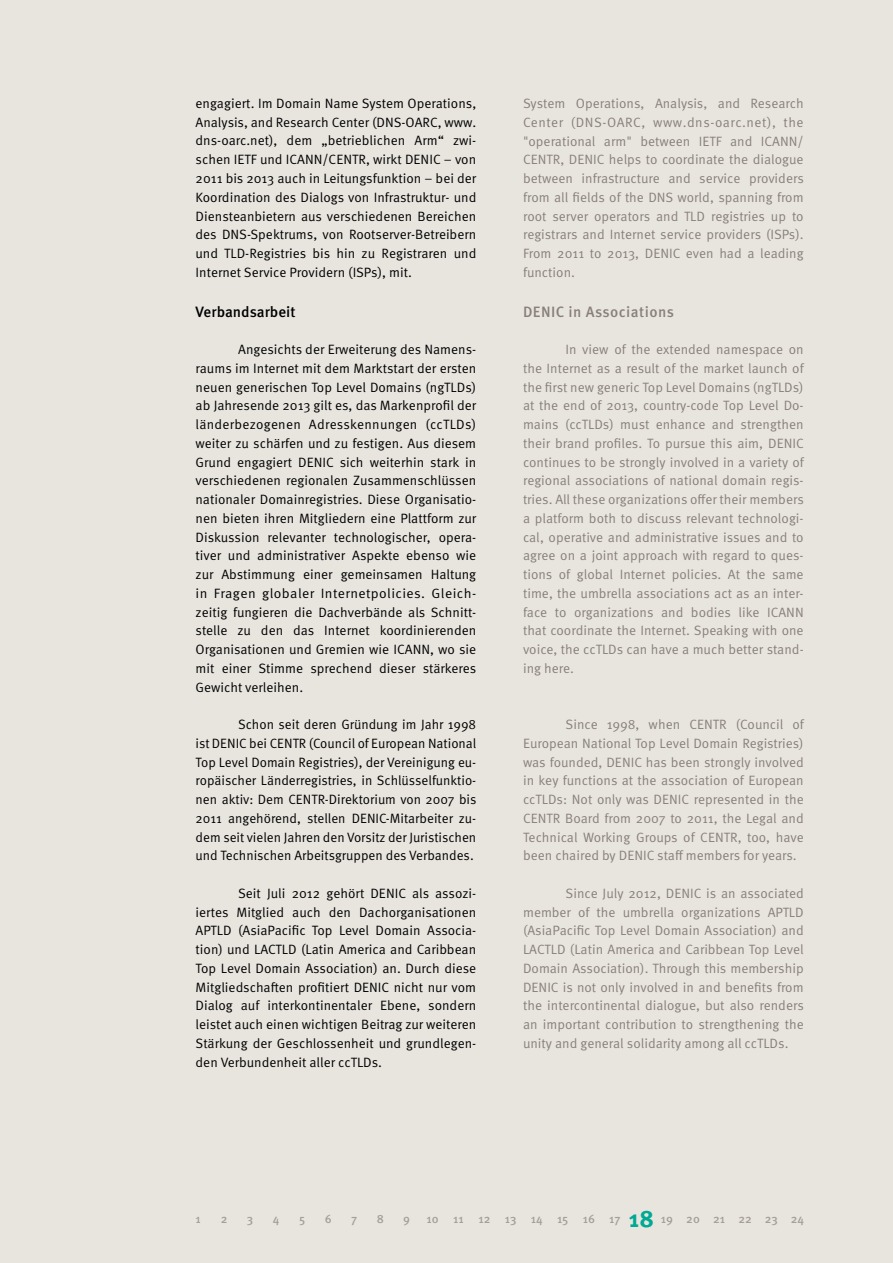
<style>
.page{position:relative;width:893px;height:1263px;background:#e8e5df}
.page>*{position:absolute;margin:0;border:0;box-sizing:border-box;transform-origin:0 0}
.t1{font:500 15px "Meta OT";letter-spacing:.03em;color:#898079}
.t2{font:500 15px "Meta OT";letter-spacing:-.005em;color:#000}
.t3{font:13.5px/18.8px "Meta OT Norm";color:#000;text-align:justify}
.t4{font:13.5px/18.8px "Meta OT Norm";color:#898079;text-align:justify}
.t5{font:500 12px "Meta OT";color:#a69f99}
.s1{font-weight:700;font-size:24px;color:#00a994}
</style>
<div class="page">
<p class="t3" style="left:196px;top:94px;width:282px">engagiert. Im Domain Name System Operations, Analysis, and Research Center (DNS-OARC, www. dns-oarc.net), dem „betrieblichen Arm“ zwi&shy;schen IETF und ICANN/CENTR, wirkt DENIC – von 2011 bis 2013 auch in Leitungsfunktion – bei der Koordination des Dialogs von Infrastruktur- und Diensteanbietern aus verschiedenen Bereichen des DNS-Spektrums, von Rootserver-Betreibern und TLD-Registries bis hin zu Registraren und Internet Service Providern (ISPs), mit.</p>
<p class="t2" style="left:196px;top:302px;width:101px">Verbandsarbeit</p>
<p class="t3" style="left:196px;top:340px;width:282px;text-align:left;text-indent:43px">Angesichts der Erweiterung des Namens&shy;raums im Internet mit dem Marktstart der ersten neuen generischen Top Level Domains (ngTLDs) ab Jahresende 2013 gilt es, das Markenprofil der länderbezogenen Adresskennungen (ccTLDs) weiter zu schärfen und zu festigen. Aus diesem Grund engagiert DENIC sich weiterhin stark in verschiedenen regionalen Zusammenschlüssen nationaler Domainregistries. Diese Organisatio&shy;nen bieten ihren Mitgliedern eine Plattform zur Diskussion relevanter technologischer, opera&shy;tiver und administrativer Aspekte ebenso wie zur Abstimmung einer gemeinsamen Haltung in Fragen globaler Internetpolicies. Gleich&shy;zeitig fungieren die Dachverbände als Schnitt&shy;stelle zu den das Internet koordinierenden Organisationen und Gremien wie ICANN, wo sie mit einer Stimme sprechend dieser stärkeres Gewicht verleihen.</p>
<p class="t3" style="left:196px;top:715px;width:282px;text-indent:43px">Schon seit deren Gründung im Jahr 1998 ist DENIC bei CENTR (Council of European National Top Level Domain Registries), der Vereinigung eu&shy;ropäischer Länderregistries, in Schlüsselfunktio&shy;nen aktiv: Dem CENTR-Direktorium von 2007 bis 2011 angehörend, stellen DENIC-Mitarbeiter zu&shy;dem seit vielen Jahren den Vorsitz der Juristischen und Technischen Arbeitsgruppen des Verbandes.</p>
<p class="t3" style="left:196px;top:884px;width:282px;text-indent:43px">Seit Juli 2012 gehört DENIC als assozi&shy;iertes Mitglied auch den Dachorganisationen APTLD (AsiaPacific Top Level Domain Associa&shy;tion) und LACTLD (Latin America and Caribbean Top Level Domain Association) an. Durch diese Mitgliedschaften profitiert DENIC nicht nur vom Dialog auf interkontinentaler Ebene, sondern leistet auch einen wichtigen Beitrag zur weiteren Stärkung der Geschlossenheit und grundlegen&shy;den Verbundenheit aller ccTLDs.</p>
<p class="t4" style="left:523px;top:94px;width:282px">System Operations, Analysis, and Research Center (DNS-OARC, www.dns-oarc.net), the "operational arm" between IETF and ICANN/ CENTR, DENIC helps to coordinate the dialogue between infrastructure and service providers from all fields of the DNS world, spanning from root server operators and TLD registries up to registrars and Internet service providers (ISPs).<br>From 2011 to 2013, DENIC even had a leading function.</p>
<p class="t1" style="left:523px;top:302px;width:152px">DENIC in Associations</p>
<p class="t4" style="left:523px;top:340px;width:282px;text-align:left;text-indent:43px">In view of the extended namespace on the Internet as a result of the market launch of the first new generic Top Level Domains (ngTLDs) at the end of 2013, country-code Top Level Do&shy;mains (ccTLDs) must enhance and strengthen their brand profiles. To pursue this aim, DENIC continues to be strongly involved in a variety of regional associations of national domain regis&shy;tries. All these organizations offer their members a platform both to discuss relevant technologi&shy;cal, operative and administrative issues and to agree on a joint approach with regard to ques&shy;tions of global Internet policies. At the same time, the umbrella associations act as an inter&shy;face to organizations and bodies like ICANN that coordinate the Internet. Speaking with one voice, the ccTLDs can have a much better stand&shy;ing here.</p>
<p class="t4" style="left:523px;top:715px;width:282px;text-indent:43px">Since 1998, when CENTR (Council of European National Top Level Domain Registries) was founded, DENIC has been strongly involved in key functions at the association of European ccTLDs: Not only was DENIC represented in the CENTR Board from 2007 to 2011, the Legal and Technical Working Groups of CENTR, too, have been chaired by DENIC staff members for years.</p>
<p class="t4" style="left:523px;top:884px;width:282px;text-indent:43px">Since July 2012, DENIC is an associated member of the umbrella organizations APTLD (AsiaPacific Top Level Domain Association) and LACTLD (Latin America and Caribbean Top Level Domain Association). Through this membership DENIC is not only involved in and benefits from the intercontinental dialogue, but also renders an important contribution to strengthening the unity and general solidarity among all ccTLDs.</p>
<p class="t5" style="left:195px;top:1212px;width:7px">1</p>
<p class="t5" style="left:221px;top:1212px;width:8px">2</p>
<p class="t5" style="left:247px;top:1212px;width:8px">3</p>
<p class="t5" style="left:273px;top:1212px;width:8px">4</p>
<p class="t5" style="left:299px;top:1212px;width:8px">5</p>
<p class="t5" style="left:325px;top:1212px;width:9px">6</p>
<p class="t5" style="left:351px;top:1212px;width:8px">7</p>
<p class="t5" style="left:377px;top:1212px;width:9px">8</p>
<p class="t5" style="left:403px;top:1212px;width:8px">9</p>
<p class="t5" style="left:426px;top:1212px;width:379px">10 11 12 13 14 15 16 17 <span class="s1">18</span>18 19 20 21 22 23 24</p>
</div>
